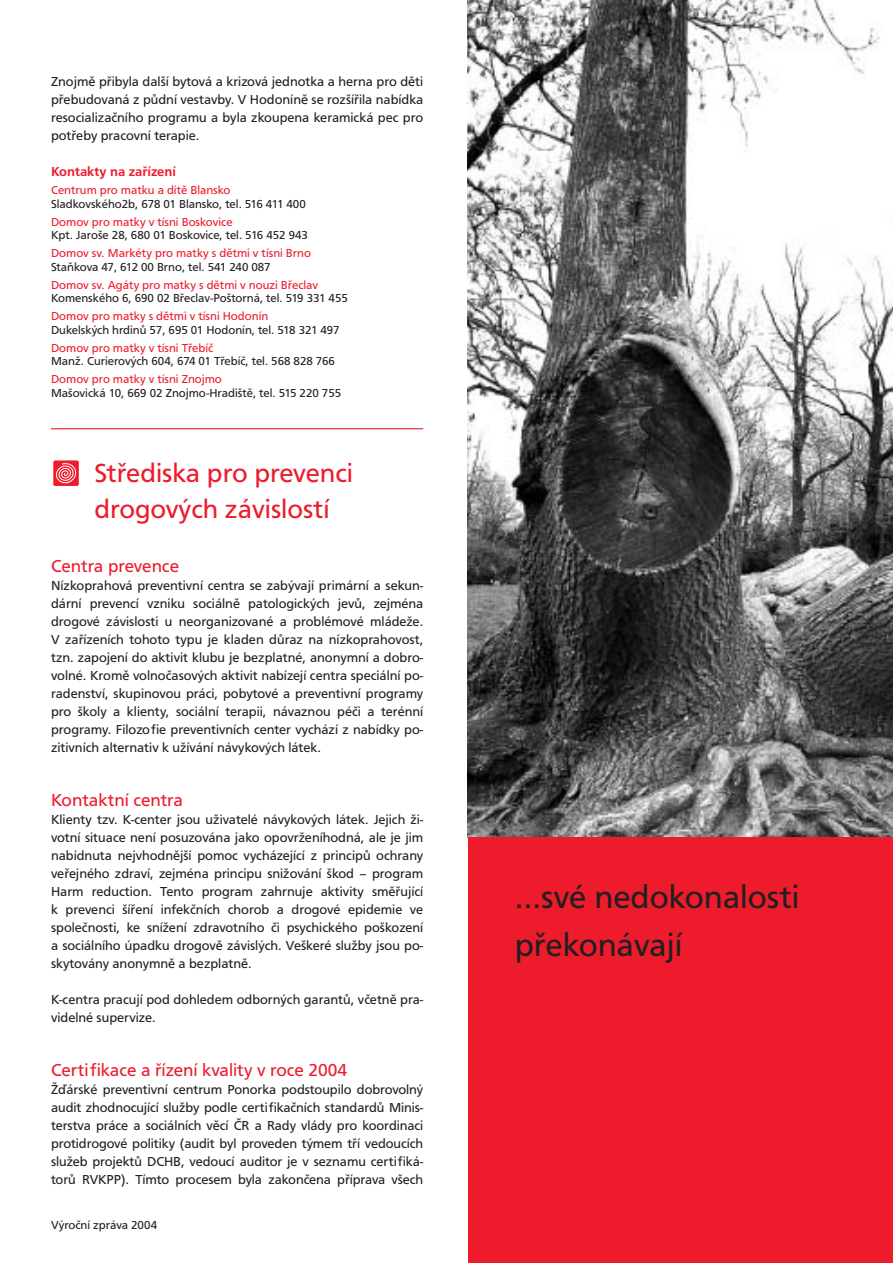
<style>
.page{position:relative;width:893px;height:1263px;background:#fff}
.page>*{position:absolute;margin:0;border:0;box-sizing:border-box;transform-origin:0 0}
.t1{font:33px/48px "F015 TOT";color:#231f20}
.t2{font:27px/36px "F015 TOT";color:#ee1b2c}
.t3{font:18px "F015 TOT";color:#ee1b2c}
.t4{font:13.5px/18px "F015 TOT";color:#231f20;text-align:justify}
.t5{font:500 13.5px "F015 TOT";color:#ee1b2c}
.t6{font:12px "F015 TOT";color:#231f20}
.t7{font:12px "F015 TOT";color:#ee1b2c}
</style>
<div class="page">
<hr style="left:51px;top:428px;width:372px;height:1px;background:#ee1b2c">
<div style="left:53px;top:460px;width:26px;height:26px;background:#ee1b2c;border-radius:2px"></div>
<svg style="left:56px;top:463px;width:21px;height:21px"></svg>
<img style="left:468px;top:0;width:424px;height:838px">
<div style="left:468px;top:838px;width:424px;height:425px;background:#ee1b2c"></div>
<p class="t4" style="left:51px;top:74px;width:374px">Znojmě přibyla další bytová a krizová jednotka a herna pro děti přebudovaná z půdní vestavby. V Hodoníně se rozšířila nabídka resocializačního programu a byla zkoupena keramická pec pro potřeby pracovní terapie.</p>
<p class="t5" style="left:51px;top:166px;width:126px">Kontakty na zařízení</p>
<p class="t7" style="left:51px;top:186px;width:181px">Centrum pro matku a dítě Blansko</p>
<p class="t6" style="left:51px;top:199px;width:256px">Sladkovského2b, 678 01 Blansko, tel. 516 411 400</p>
<p class="t7" style="left:51px;top:217px;width:183px">Domov pro matky v tísni Boskovice</p>
<p class="t6" style="left:51px;top:231px;width:258px">Kpt. Jaroše 28, 680 01 Boskovice, tel. 516 452 943</p>
<p class="t7" style="left:51px;top:249px;width:261px">Domov sv. Markéty pro matky s dětmi v tísni Brno</p>
<p class="t6" style="left:51px;top:262px;width:221px">Staňkova 47, 612 00 Brno, tel. 541 240 087</p>
<p class="t7" style="left:51px;top:280px;width:268px">Domov sv. Agáty pro matky s dětmi v nouzi Břeclav</p>
<p class="t6" style="left:51px;top:294px;width:298px">Komenského 6, 690 02 Břeclav-Poštorná, tel. 519 331 455</p>
<p class="t7" style="left:51px;top:312px;width:219px">Domov pro matky s dětmi v tísni Hodonín</p>
<p class="t6" style="left:51px;top:325px;width:290px">Dukelských hrdinů 57, 695 01 Hodonín, tel. 518 321 497</p>
<p class="t7" style="left:51px;top:343px;width:164px">Domov pro matky v tísni Třebíč</p>
<p class="t6" style="left:51px;top:357px;width:285px">Manž. Curierových 604, 674 01 Třebíč, tel. 568 828 766</p>
<p class="t7" style="left:51px;top:375px;width:172px">Domov pro matky v tísni Znojmo</p>
<p class="t6" style="left:51px;top:388px;width:292px">Mašovická 10, 669 02 Znojmo -Hradiště, tel. 515 220 755</p>
<h2 class="t2" style="left:95px;top:457px;width:260px">Střediska pro prevenci drogových závislostí</h2>
<h3 class="t3" style="left:51px;top:559px;width:129px">Centra prevence</h3>
<p class="t4" style="left:51px;top:578px;width:374px">Nízkoprahová preventivní centra se zabývají primární a sekun&shy;dární prevencí vzniku sociálně patologických jevů, zejména drogové závislosti u neorganizované a problémové mládeže.<br>V zařízeních tohoto typu je kladen důraz na nízkoprahovost, tzn. zapojení do aktivit klubu je bezplatné, anonymní a dobro&shy;volné. Kromě volnočasových aktivit nabízejí centra speciální po&shy;radenství, skupinovou práci, pobytové a preventivní programy pro školy a klienty, sociální terapii, návaznou péči a terénní programy. Filozofie preventivních center vychází z nabídky po&shy;zitivních alternativ k užívání návykových látek.</p>
<h3 class="t3" style="left:51px;top:793px;width:133px">Kontaktní centra</h3>
<p class="t4" style="left:51px;top:812px;width:374px">Klienty tzv. K-center jsou uživatelé návykových látek. Jejich ži&shy;votní situace není posuzována jako opovrženíhodná, ale je jim nabídnuta nejvhodnější pomoc vycházející z principů ochrany veřejného zdraví, zejména principu snižování škod – program Harm reduction. Tento program zahrnuje aktivity směřující k prevenci šíření infekčních chorob a drogové epidemie ve společnosti, ke snížení zdravotního či psychického poškození a sociálního úpadku drogově závislých. Veškeré služby jsou po&shy;skytovány anonymně a bezplatně.</p>
<p class="t4" style="left:51px;top:992px;width:374px">K-centra pracují pod dohledem odborných garantů, včetně pra&shy;videlné supervize.</p>
<h3 class="t3" style="left:51px;top:1063px;width:298px">Certifikace a řízení kvality v roce 2004</h3>
<p class="t4" style="left:51px;top:1082px;width:374px">Žďárské preventivní centrum Ponorka podstoupilo dobrovolný audit zhodnocující služby podle certifikačních standardů Minis&shy;terstva práce a sociálních věcí ČR a Rady vlády pro koordinaci protidrogové politiky (audit byl proveden týmem tří vedoucích služeb projektů DCHB, vedoucí auditor je v seznamu certifiká&shy;torů RVKPP). Tímto procesem byla zakončena příprava všech</p>
<p class="t6" style="left:51px;top:1220px;width:108px">Výroční zpráva 2004</p>
<h1 class="t1" style="left:514px;top:876px;width:286px">…své nedokonalosti překonávají</h1>
</div>
